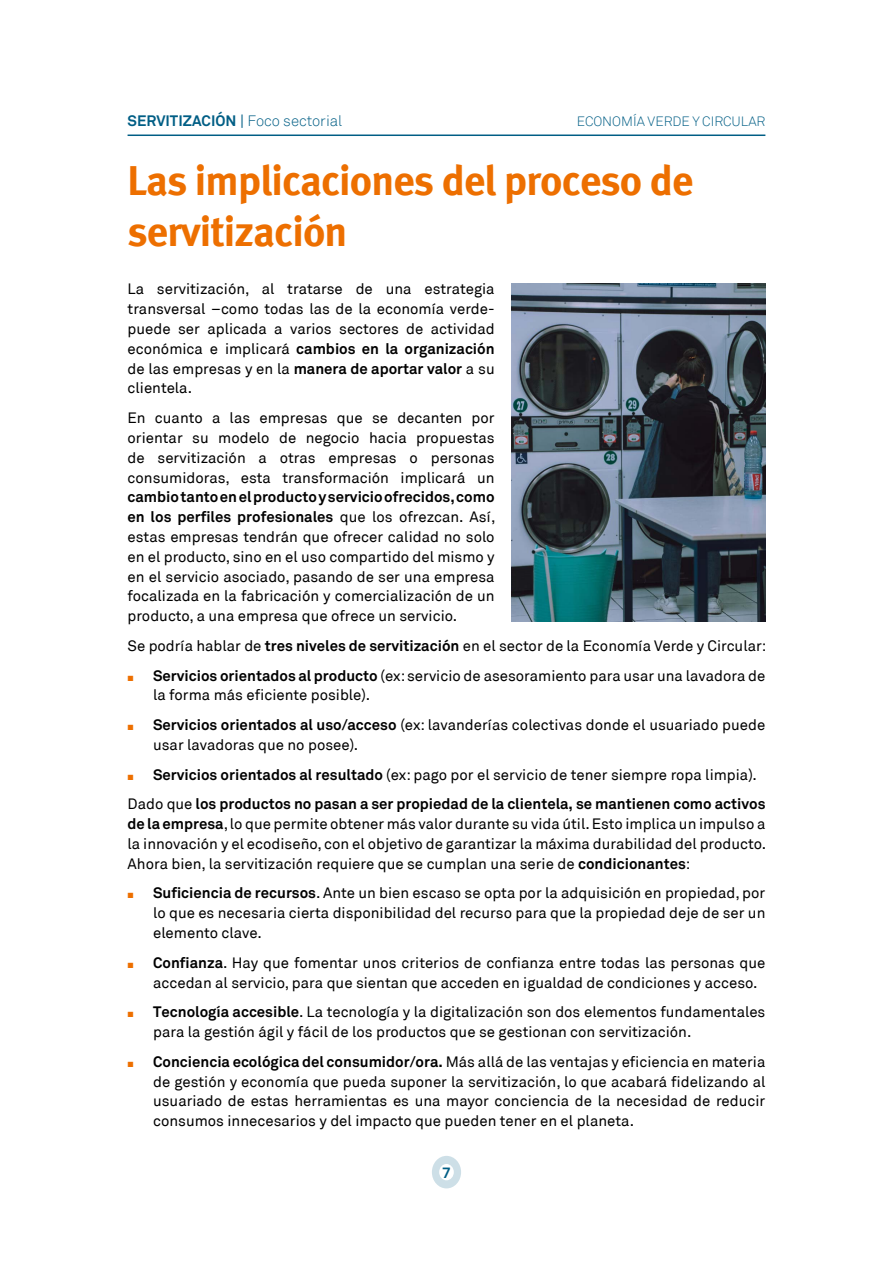
<style>
.page{position:relative;width:893px;height:1263px;background:#fff}
.page>*{position:absolute;margin:0;border:0;box-sizing:border-box;transform-origin:0 0}
.t1{font:700 42px/50.4px "Meta";letter-spacing:-.02em;color:#ed6f00}
.t2{font:15px/19.8px "Akkurat";color:#000;text-align:justify}
.t3{font:700 15px "Akkurat";color:#000}
.t4{font:700 15px "Akkurat";color:#005e85}
.t5{font:300 13.5px "Akkurat";color:#005e85}
.s1{font-weight:400}
.s2{font-weight:300}
.s3{font-weight:700}
</style>
<div class="page">
<hr style="left:128px;top:134px;width:637px;height:2px;background:#005e85">
<svg style="left:432px;top:1156px;width:29px;height:32px"></svg>
<img style="left:512px;top:284px;width:253px;height:337px">
<p class="t4" style="left:128px;top:111px;width:216px">SERVITIZACIÓN <span class="s1">|</span> <span class="s2">Foco sectorial</span></p>
<p class="t5" style="left:577px;top:113px;width:190px">ECONOMÍA VERDE Y CIRCULAR</p>
<h1 class="t1" style="left:128px;top:155px;width:567px">Las implicaciones del proceso de servitización</h1>
<p class="t2" style="left:128px;top:279px;width:369px">La servitización, al tratarse de una estrategia transversal –como todas las de la economía verde&shy;puede ser aplicada a varios sectores de actividad económica e implicará <span class="s3">cambios en la organización </span>de las empresas y en la <span class="s3">manera de aportar valor</span> a su clientela.</p>
<p class="t2" style="left:128px;top:408px;width:369px">En cuanto a las empresas que se decanten por orientar su modelo de negocio hacia propuestas de servitización a otras empresas o personas consumidoras, esta transformación implicará un</p>
<p class="t2" style="left:128px;top:487px;width:369px"><span class="s3">cambio tanto en el producto y servicio ofrecidos, como en los perfiles profesionales</span> que los ofrezcan. Así, estas empresas tendrán que ofrecer calidad no solo en el producto, sino en el uso compartido del mismo y en el servicio asociado, pasando de ser una empresa focalizada en la fabricación y comercialización de un producto, a una empresa que ofrece un servicio.</p>
<p class="t2" style="left:128px;top:631px;width:640px;line-height:29.7px;text-align:right">Se podría hablar de <span class="s3">tres niveles de servitización</span> en el sector de la Economía Verde y Circular:<br><span class="s3">Servicios orientados al producto</span> (ex: servicio de asesoramiento para usar una lavadora de</p>
<p class="t2" style="left:153px;top:680px;width:614px;line-height:29.7px">la forma más eficiente posible).<br><span class="s3">Servicios orientados al uso/acceso</span> (ex: lavanderías colectivas donde el usuariado puede</p>
<p class="t2" style="left:153px;top:735px;width:204px">usar lavadoras que no posee).</p>
<p class="t2" style="left:153px;top:764px;width:603px"><span class="s3">Servicios orientados al resultado</span> (ex: pago por el servicio de tener siempre ropa limpia).</p>
<p class="t3" style="left:128px;top:794px;width:639px"><span class="s1">Dado que</span> los productos no pasan a ser propiedad de la clientela, se mantienen como activos</p>
<p class="t2" style="left:128px;top:814px;width:639px;text-align:left"><span class="s3">de la empresa</span>, lo que permite obtener más valor durante su vida útil. Esto implica un impulso a la innovación y el ecodiseño, con el objetivo de garantizar la máxima durabilidad del producto.<br>Ahora bien, la servitización requiere que se cumplan una serie de <span class="s3">condicionantes</span>:</p>
<p class="t2" style="left:153px;top:883px;width:614px"><span class="s3">Suficiencia de recursos</span>. Ante un bien escaso se opta por la adquisición en propiedad, por lo que es necesaria cierta disponibilidad del recurso para que la propiedad deje de ser un elemento clave.</p>
<p class="t2" style="left:153px;top:953px;width:614px"><span class="s3">Confianza</span>. Hay que fomentar unos criterios de confianza entre todas las personas que accedan al servicio, para que sientan que acceden en igualdad de condiciones y acceso.</p>
<p class="t2" style="left:153px;top:1002px;width:614px"><span class="s3">Tecnología accesible</span>. La tecnología y la digitalización son dos elementos fundamentales para la gestión ágil y fácil de los productos que se gestionan con servitización.</p>
<p class="t2" style="left:153px;top:1052px;width:614px"><span class="s3">Conciencia ecológica del consumidor/ora.</span> Más allá de las ventajas y eficiencia en materia de gestión y economía que pueda suponer la servitización, lo que acabará fidelizando al usuariado de estas herramientas es una mayor conciencia de la necesidad de reducir consumos innecesarios y del impacto que pueden tener en el planeta.</p>
<p class="t4" style="left:442px;top:1163px;width:10px">7</p>
</div>
